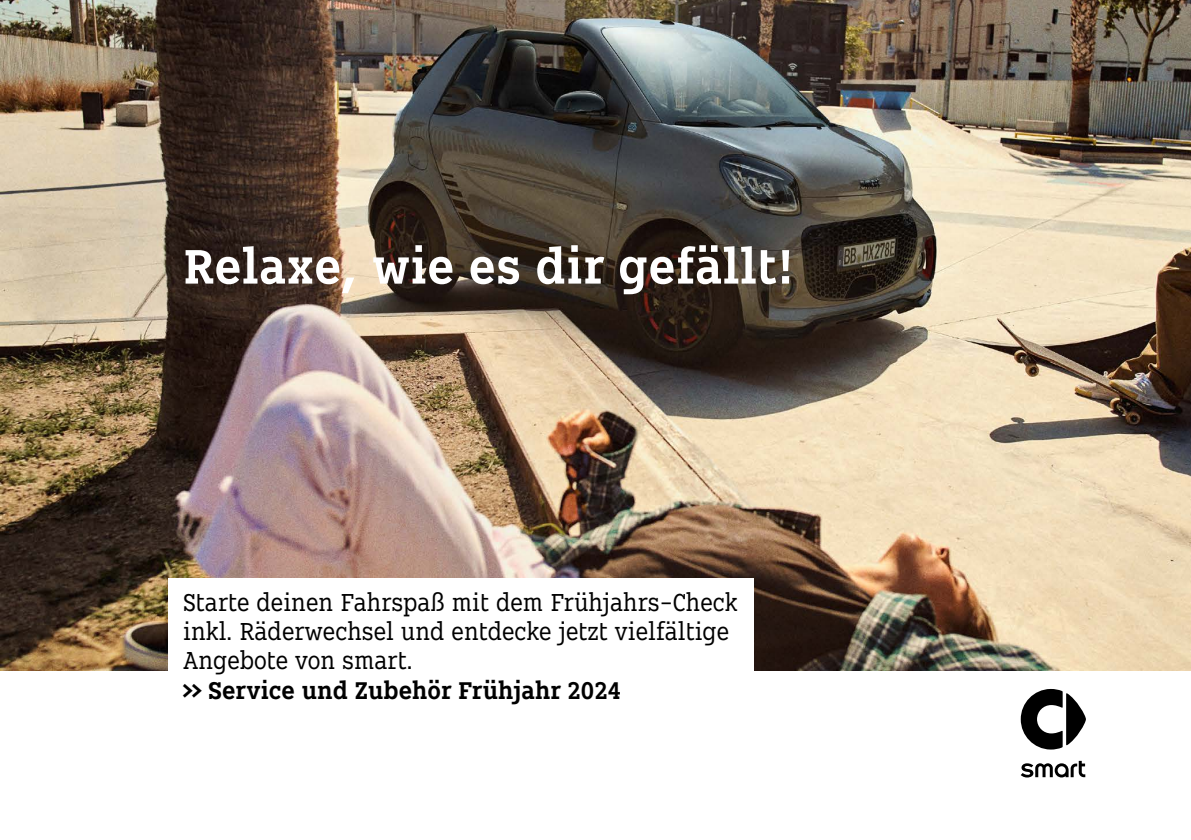
<style>
.page{position:relative;width:1191px;height:840px;background:#fff}
.page>*{position:absolute;margin:0;border:0;box-sizing:border-box;transform-origin:0 0}
.t1{font:700 50.4px "FO Rsmart Next";letter-spacing:.01em;color:#fff}
.t2{font:25.2px/29px "FO Rsmart Next";color:#000}
.t3{font:700 25.2px "FO Rsmart Next";color:#000}
</style>
<div class="page">
<svg style="left:1020px;top:760px;width:65px;height:17px"></svg>
<svg style="left:1020px;top:689px;width:66px;height:60px"></svg>
<img style="left:0;top:0;width:1191px;height:670px">
<div style="left:168px;top:578px;width:585px;height:122px;background:#fff"></div>
<h1 class="t1" style="left:183px;top:234px;width:611px">Relaxe, wie es dir gefällt!</h1>
<p class="t2" style="left:183px;top:587px;width:556px">Starte deinen Fahrspaß mit dem Frühjahrs-Check inkl. Räderwechsel und entdecke jetzt vielfältige<br>Angebote von smart.</p>
<p class="t3" style="left:183px;top:673px;width:439px">» Service und Zubehör Frühjahr 2024</p>
</div>
